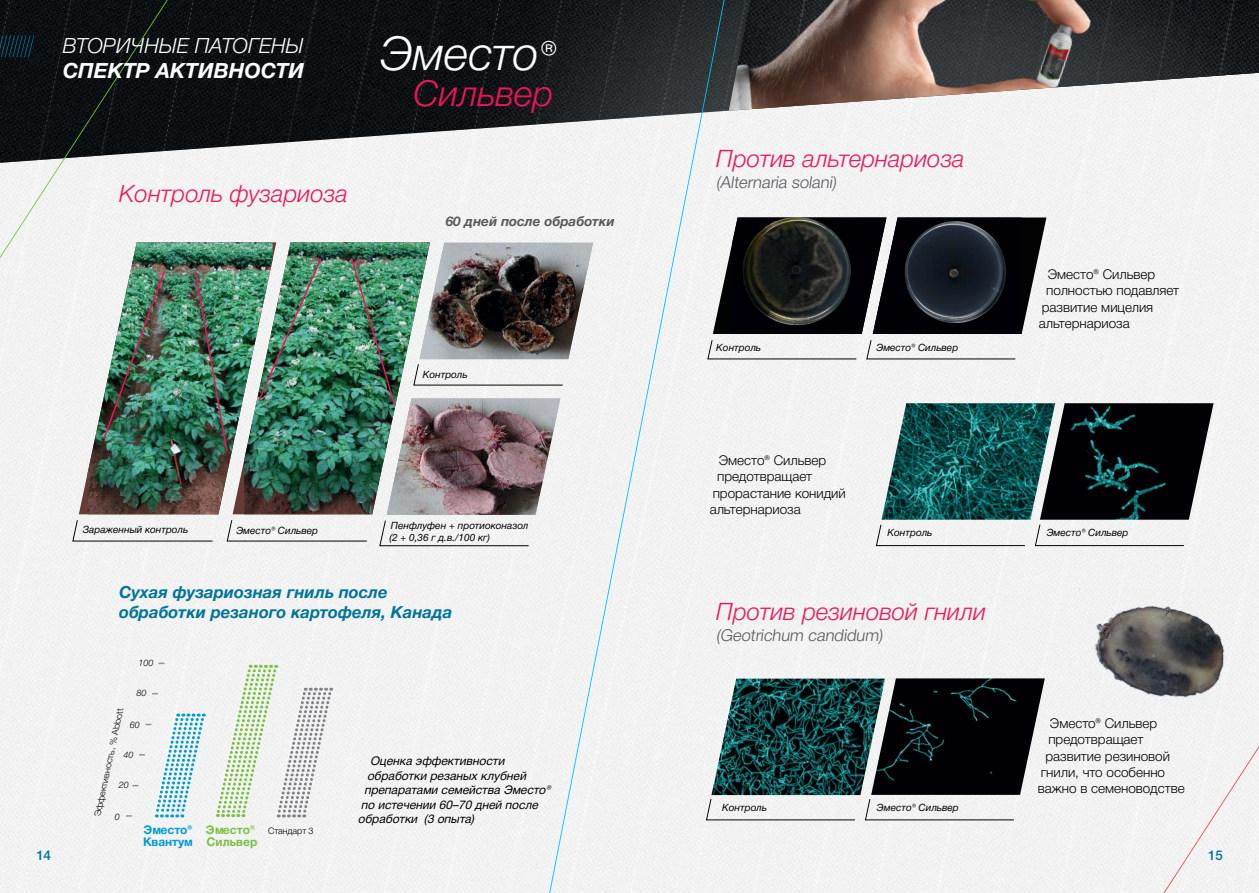
<style>
.page{position:relative;width:1259px;height:893px;background:#fff}
.page>*{position:absolute;margin:0;border:0;box-sizing:border-box;transform-origin:0 0}
.t1{font:italic 300 46.95px "Helvetica Neue Cyr";color:#fff}
.t2{font:italic 300 36px "Helvetica Neue Cyr";color:#ed1556}
.t3{font:italic 300 24px "Helvetica Neue Cyr";color:#ed1556}
.t4{font:italic 300 21px "Helvetica Neue Cyr";color:#fff}
.t5{font:italic 700 21px "Helvetica Neue Cyr";color:#fff}
.t6{font:italic 700 16.65px/20.1px "Helvetica Neue Cyr";color:#00739a}
.t7{font:300 16.5px "Helvetica Neue Cyr";color:#58595b}
.t8{font:300 13.5px "Helvetica Neue Cyr";color:#000}
.t9{font:italic 700 13.5px "Helvetica Neue Cyr";color:#58595b}
.t10{font:500 13.5px "Helvetica Neue Cyr";color:#00739a}
.t11{font:italic 12px "Helvetica Neue Cyr";color:#000}
.t12{font:700 12px/12px "Helvetica Neue Cyr";letter-spacing:-.01em;color:#009bd2}
.t13{font:700 12px/12px "Helvetica Neue Cyr";letter-spacing:.005em;color:#7ac143}
.t14{font:italic 10.05px/12px "Helvetica Neue Cyr";color:#000}
.t15{font:italic 300 9px "Helvetica Neue Cyr";letter-spacing:-.005em;color:#000}
.t16{font:300 9px "Helvetica Neue Cyr";letter-spacing:.005em;color:#000}
.t17{font:italic 300 8.85px "Helvetica Neue Cyr";color:#000;scale:1.05 1}
.s1{font-size:40.5px}
</style>
<div class="page">
<div style="left:0;top:164px;width:1259px;height:729px;background:#f2f2f3"></div>
<img style="left:724px;top:0;width:535px;height:164px">
<svg style="left:214px;top:665px;width:118px;height:152px"></svg>
<svg style="left:126px;top:713px;width:80px;height:104px"></svg>
<img style="left:1055px;top:403px;width:158px;height:117px">
<img style="left:881px;top:403px;width:174px;height:117px">
<img style="left:724px;top:679px;width:147px;height:116px">
<img style="left:871px;top:678px;width:173px;height:117px">
<img style="left:1079px;top:589px;width:154px;height:120px">
<svg style="left:724px;top:217px;width:322px;height:143px"></svg>
<div style="left:875px;top:524px;width:314px;height:22px;background:#f2f2f2"></div>
<svg style="left:724px;top:798px;width:295px;height:23px"></svg>
<svg style="left:549px;top:0;width:175px;height:893px;fill:#f1f2f2"></svg>
<div style="left:1163px;top:746px;width:96px;height:147px;background:#f2f2f3"></div>
<img style="left:0;top:0;width:593px;height:546px">
<h3 class="t4" style="left:63px;top:34px;width:242px">ВТОРИЧНЫЕ ПАТОГЕНЫ</h3>
<h3 class="t5" style="left:63px;top:59px;width:243px">СПЕКТР АКТИВНОСТИ</h3>
<h3 class="t3" style="left:119px;top:180px;width:230px">Контроль фузариоза</h3>
<h1 class="t1" style="left:380px;top:27px;width:177px">Эместо<span class="s1">®</span></h1>
<h2 class="t2" style="left:413px;top:73px;width:142px">Сильвер</h2>
<p class="t9" style="left:446px;top:214px;width:170px">60 дней после обработки</p>
<p class="t14" style="left:83px;top:524px;width:107px">Зараженный контроль</p>
<p class="t14" style="left:236px;top:525px;width:84px">Эместо® Сильвер</p>
<p class="t14" style="left:423px;top:369px;width:46px">Контроль</p>
<p class="t14" style="left:389px;top:519px;width:140px">Пенфлуфен + протиоконазол (2 + 0,36 г д.в./100 кг)</p>
<p class="t6" style="left:119px;top:582px;width:335px">Сухая фузариозная гниль после обработки резаного картофеля, Канада</p>
<p class="t15" style="left:138px;top:658px;width:16px">100</p>
<p class="t15" style="left:136px;top:688px;width:11px">80</p>
<p class="t17" style="left:93px;top:815px;width:107px;rotate:-78deg">Эффективность, % Abbott</p>
<p class="t15" style="left:115px;top:811px;width:7px">0</p>
<p class="t15" style="left:130px;top:719px;width:11px">60</p>
<p class="t15" style="left:123px;top:750px;width:11px">40</p>
<p class="t15" style="left:119px;top:780px;width:11px">20</p>
<p class="t12" style="left:143px;top:824px;width:51px">Эместо®<br>Квантум</p>
<p class="t13" style="left:206px;top:824px;width:53px">Эместо®<br>Сильвер</p>
<p class="t16" style="left:268px;top:825px;width:47px">Стандарт 3</p>
<p class="t11" style="left:370px;top:755px;width:139px">Оценка эффективности</p>
<p class="t11" style="left:367px;top:769px;width:163px">обработки резаных клубней</p>
<p class="t11" style="left:364px;top:783px;width:191px">препаратами семейства Эместо®</p>
<p class="t11" style="left:361px;top:798px;width:181px">по истечении 60–70 дней после</p>
<p class="t11" style="left:358px;top:812px;width:118px">обработки (3 опыта)</p>
<h3 class="t3" style="left:716px;top:145px;width:250px">Против альтернариоза</h3>
<p class="t7" style="left:716px;top:174px;width:121px">(Alternaria solani)</p>
<p class="t14" style="left:716px;top:341px;width:46px">Контроль</p>
<p class="t14" style="left:876px;top:341px;width:84px">Эместо® Сильвер</p>
<p class="t8" style="left:718px;top:453px;width:109px">Эместо® Сильвер</p>
<p class="t8" style="left:717px;top:469px;width:96px">предотвращает</p>
<p class="t8" style="left:712px;top:485px;width:135px">прорастание конидий</p>
<p class="t8" style="left:709px;top:502px;width:93px">альтернариоза</p>
<p class="t14" style="left:887px;top:526px;width:46px">Контроль</p>
<h3 class="t3" style="left:716px;top:598px;width:271px">Против резиновой гнили</h3>
<p class="t7" style="left:716px;top:626px;width:168px">(Geotrichum candidum)</p>
<p class="t14" style="left:722px;top:801px;width:46px">Контроль</p>
<p class="t14" style="left:876px;top:801px;width:84px">Эместо® Сильвер</p>
<p class="t8" style="left:1047px;top:267px;width:109px">Эместо® Сильвер</p>
<p class="t8" style="left:1046px;top:283px;width:135px">полностью подавляет</p>
<p class="t8" style="left:1041px;top:299px;width:113px">развитие мицелия</p>
<p class="t8" style="left:1038px;top:316px;width:93px">альтернариоза</p>
<p class="t14" style="left:1046px;top:526px;width:84px">Эместо® Сильвер</p>
<p class="t8" style="left:1050px;top:716px;width:109px">Эместо® Сильвер</p>
<p class="t8" style="left:1048px;top:732px;width:96px">предотвращает</p>
<p class="t8" style="left:1045px;top:748px;width:126px">развитие резиновой</p>
<p class="t8" style="left:1041px;top:764px;width:126px">гнили, что особенно</p>
<p class="t8" style="left:1038px;top:781px;width:148px">важно в семеноводстве</p>
<p class="t10" style="left:36px;top:848px;width:17px">14</p>
<p class="t10" style="left:1208px;top:848px;width:17px">15</p>
</div>
